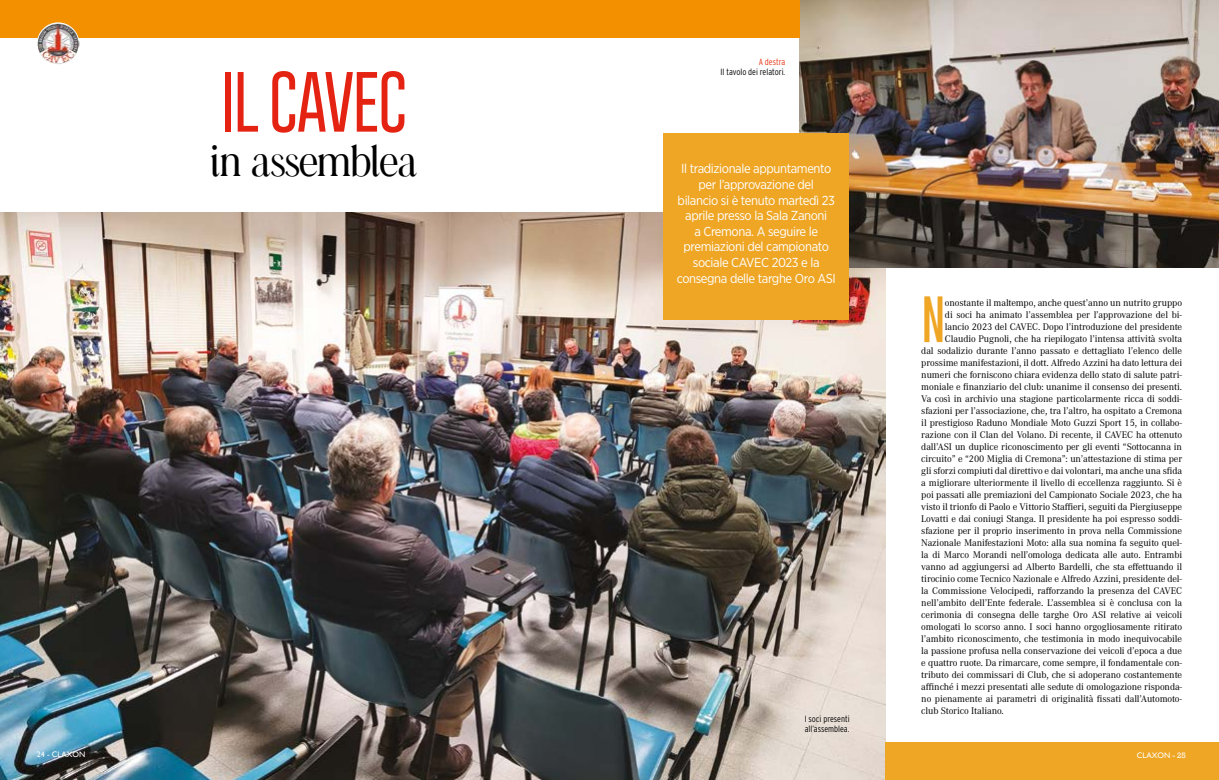
<style>
.page{position:relative;width:1219px;height:780px;background:#fff}
.page>*{position:absolute;margin:0;border:0;box-sizing:border-box;transform-origin:0 0}
.t1{font:100 62px "Gobold";letter-spacing:-.02em;color:#e42313}
.t2{font:100 47.5px "Gobold";color:#efa625}
.t3{font:44px "Casanova Serif Display Free Regula";letter-spacing:-.02em;color:#000}
.t4{font:13px/15.6px "Gotham Narrow";letter-spacing:-.03em;color:#fff;text-align:center}
.t5{font:10px "Corporate A";letter-spacing:-.01em;color:#000}
.t6{font:300 condensed 9px/10px "Interstate";color:#000}
.t7{font:300 condensed 9px "Interstate";letter-spacing:-.005em;color:#e63312}
.t8{font:8px "Gill Sans";color:#fff}
.s1{font-family:"Rockwell"}
</style>
<div class="page">
<img style="left:0;top:213px;width:885px;height:567px">
<img style="left:799px;top:0;width:420px;height:267px">
<div style="left:0;top:0;width:799px;height:37px;background:#f39000"></div>
<div style="left:885px;top:742px;width:334px;height:38px;background:#efa625"></div>
<img style="left:37px;top:22px;width:42px;height:43px;border-radius:21px">
<div style="left:663px;top:133px;width:186px;height:187px;background:#efa625"></div>
<h1 class="t1" style="left:221px;top:61px;width:188px">IL CAVEC</h1>
<h3 class="t3" style="left:211px;top:137px;width:209px">in assemblea</h3>
<p class="t7" style="left:759px;top:57px;width:28px">A destra</p>
<p class="t6" style="left:721px;top:67px;width:66px">Il tavolo dei relatori.</p>
<h3 class="t4" style="left:677px;top:161px;width:161px">Il tradizionale appuntamento per l’approvazione del bilancio si è tenuto martedì 23 aprile presso la Sala Zanoni<br>a Cremona. A seguire le premiazioni del campionato sociale CAVEC 2023 e la consegna delle targhe Oro ASI</h3>
<p class="t6" style="left:805px;top:713px;width:46px">I soci presenti all’assemblea.</p>
<h2 class="t2" style="left:921px;top:288px;width:26px">N</h2>
<p class="t5" style="left:945px;top:297px;width:239px">onostante il maltempo, anche quest’anno un nutrito gruppo</p>
<p class="t5" style="left:945px;top:309px;width:239px">di soci ha animato l’assemblea per l’approvazione del bi-</p>
<p class="t5" style="left:945px;top:321px;width:239px">lancio 2023 del CAVEC. Dopo l’introduzione del presidente</p>
<p class="t5" style="left:945px;top:333px;width:239px">Claudio Pugnoli, che ha riepilogato l’intensa attività svolta</p>
<p class="t5" style="left:921px;top:345px;width:262px">dal sodalizio durante l’anno passato e dettagliato l’elenco delle</p>
<p class="t5" style="left:921px;top:357px;width:262px">prossime manifestazioni, il dott. Alfredo Azzini ha dato lettura dei</p>
<p class="t5" style="left:921px;top:369px;width:262px">numeri che forniscono chiara evidenza dello stato di salute patri-</p>
<p class="t5" style="left:921px;top:381px;width:262px">moniale e finanziario del club: unanime il consenso dei presenti.</p>
<p class="t5" style="left:921px;top:393px;width:262px">Va così in archivio una stagione particolarmente ricca di soddi-</p>
<p class="t5" style="left:921px;top:405px;width:262px">sfazioni per l’associazione, che, tra l’altro, ha ospitato a Cremona</p>
<p class="t5" style="left:921px;top:417px;width:262px">il prestigioso Raduno Mondiale Moto Guzzi Sport 15, in collabo-</p>
<p class="t5" style="left:921px;top:429px;width:262px">razione con il Clan del Volano. Di recente, il CAVEC ha ottenuto</p>
<p class="t5" style="left:921px;top:441px;width:262px">dall’ASI un duplice riconoscimento per gli eventi “Sottocanna in</p>
<p class="t5" style="left:921px;top:453px;width:262px">circuito” e “200 Miglia di Cremona”: un’attestazione di stima per</p>
<p class="t5" style="left:921px;top:465px;width:262px">gli sforzi compiuti dal direttivo e dai volontari, ma anche una sfida</p>
<p class="t5" style="left:921px;top:477px;width:262px">a migliorare ulteriormente il livello di eccellenza raggiunto. Si è</p>
<p class="t5" style="left:921px;top:489px;width:262px">poi passati alle premiazioni del Campionato Sociale 2023, che ha</p>
<p class="t5" style="left:921px;top:501px;width:262px">visto il trionfo di Paolo e Vittorio Staffieri, seguiti da Piergiuseppe</p>
<p class="t5" style="left:921px;top:513px;width:262px">Lovatti e dai coniugi Stanga. Il presidente ha poi espresso soddi-</p>
<p class="t5" style="left:921px;top:525px;width:262px">sfazione per il proprio inserimento in prova nella Commissione</p>
<p class="t5" style="left:921px;top:537px;width:262px">Nazionale Manifestazioni Moto: alla sua nomina fa seguito quel-</p>
<p class="t5" style="left:921px;top:549px;width:262px">la di Marco Morandi nell’omologa dedicata alle auto. Entrambi</p>
<p class="t5" style="left:921px;top:561px;width:262px">vanno ad aggiungersi ad Alberto Bardelli, che sta effettuando il</p>
<p class="t5" style="left:921px;top:573px;width:262px">tirocinio come Tecnico Nazionale e Alfredo Azzini, presidente del-</p>
<p class="t5" style="left:921px;top:585px;width:262px">la Commissione Velocipedi, rafforzando la presenza del CAVEC</p>
<p class="t5" style="left:921px;top:597px;width:262px">nell’ambito dell’Ente federale. L’assemblea si è conclusa con la</p>
<p class="t5" style="left:921px;top:609px;width:262px">cerimonia di consegna delle targhe Oro ASI relative ai veicoli</p>
<p class="t5" style="left:921px;top:621px;width:262px">omologati lo scorso anno. I soci hanno orgogliosamente ritirato</p>
<p class="t5" style="left:921px;top:633px;width:262px">l’ambito riconoscimento, che testimonia in modo inequivocabile</p>
<p class="t5" style="left:921px;top:645px;width:262px">la passione profusa nella conservazione dei veicoli d’epoca a due</p>
<p class="t5" style="left:921px;top:657px;width:262px">e quattro ruote. Da rimarcare, come sempre, il fondamentale con-</p>
<p class="t5" style="left:921px;top:669px;width:262px">tributo dei commissari di Club, che si adoperano costantemente</p>
<p class="t5" style="left:921px;top:681px;width:262px">affinché i mezzi presentati alle sedute di omologazione risponda-</p>
<p class="t5" style="left:921px;top:693px;width:262px">no pienamente ai parametri di originalità fissati dall’Automoto-</p>
<p class="t5" style="left:921px;top:705px;width:84px">club Storico Italiano.</p>
<p class="t8" style="left:37px;top:749px;width:50px">24 - CLAXON</p>
<p class="t8" style="left:1137px;top:750px;width:50px">CLAXON <span class="s1">- 25</span></p>
</div>
